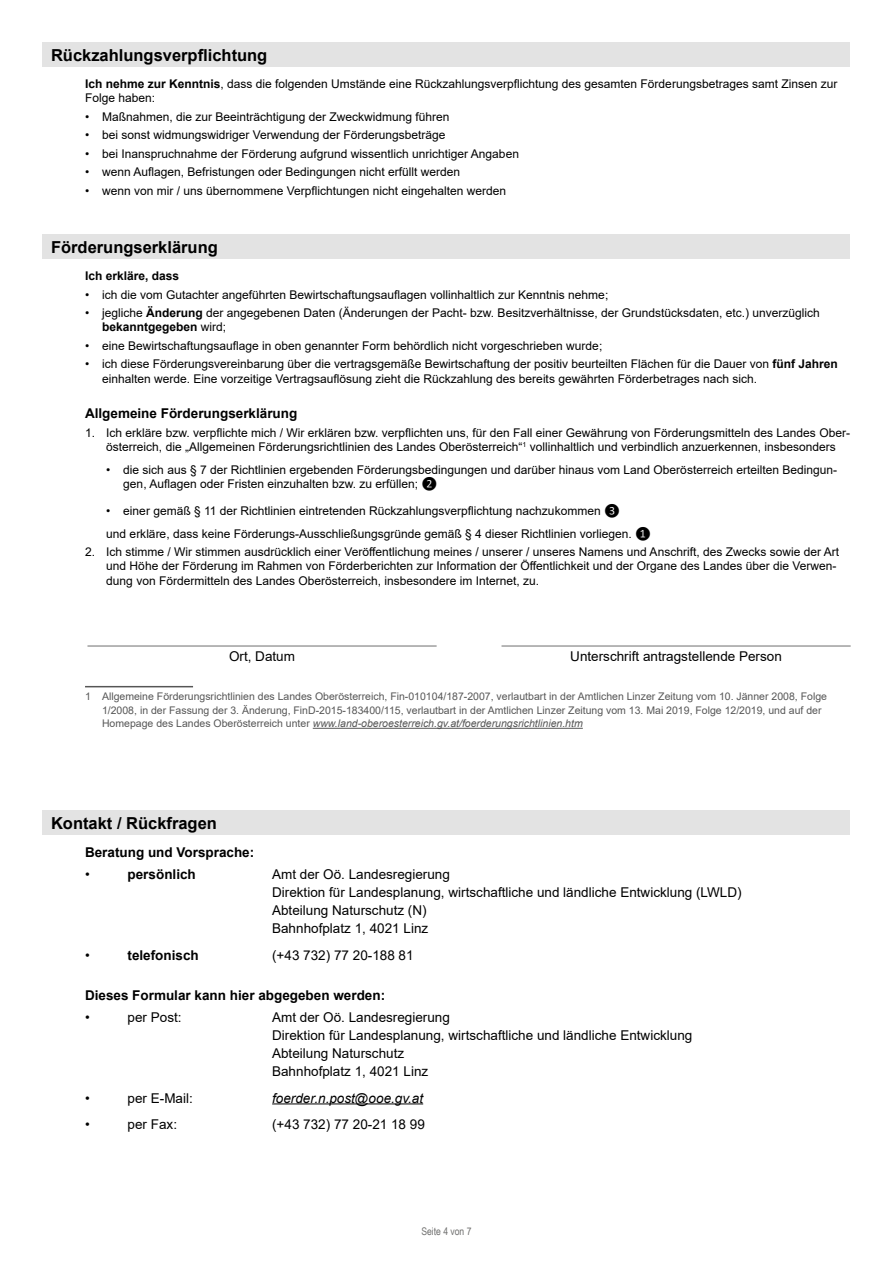
<style>
.page{position:relative;width:893px;height:1263px;background:#fff}
.page>*{position:absolute;margin:0;border:0;box-sizing:border-box;transform-origin:0 0}
.Formularabschnitt_H2{font:700 16.5px "Arial";color:#000}
.Formular_Abschluss_H2_Fördererklärung{font:700 16.5px "Arial";color:#000}
.Formularabschnitt_P_Datum_Unterschrift{font:13.5px/18px "Arial";color:#000}
.Formular_Abschluss_H3{font:700 13.5px "Arial";color:#000}
.t1{font:italic 13.5px "Arial";color:#000}
.Auszug_Förderrichtlinien_AUT_Aufzählung_{font:12px/14.2px "Arial";color:#000}
.Auszug_Förderrichtlinien_P_Fließtext_ohn{font:12px/14.2px "Arial";color:#000}
.Auszug_Förderrichtlinien_P_Fließtext_ohn-2{font:700 12px "Arial";color:#000}
.AUT_Fußnote{font:10.5px/13.5px "Arial";color:#565656}
.t2{font:10.5px "Arial Narrow";color:#6f6f6e}
.s1{font-weight:700}
.s2{font-family:"Calibri"}
.s3{font-style:italic}
</style>
<div class="page">
<div style="left:43px;top:43px;width:807px;height:24px;background:#e3e3e3"></div>
<div style="left:43px;top:235px;width:807px;height:24px;background:#e3e3e3"></div>
<hr style="left:85px;top:686px;width:108px;height:1px;background:#565656">
<hr style="left:313px;top:728px;width:270px;height:1px;background:#565656">
<div style="left:43px;top:811px;width:807px;height:24px;background:#e3e3e3"></div>
<hr style="left:272px;top:1103px;width:151px;height:1px;background:#000">
<hr style="left:87px;top:646px;width:350px;height:1px;background:#6f6f6e">
<hr style="left:501px;top:646px;width:350px;height:1px;background:#6f6f6e">
<h2 class="Formularabschnitt_H2" style="left:51px;top:43px;width:218px">Rückzahlungsverpflichtung</h2>
<p class="Auszug_Förderrichtlinien_P_Fließtext_ohn" style="left:85px;top:77px;width:754px"><span class="s1">Ich nehme zur Kenntnis</span>, dass die folgenden Umstände eine Rückzahlungsverpflichtung des gesamten Förderungsbetrages samt Zinsen zur<br>Folge haben:</p>
<p class="Auszug_Förderrichtlinien_AUT_Aufzählung_" style="left:85px;top:109px;width:366px">• Maßnahmen, die zur Beeinträchtigung der Zweckwidmung führen</p>
<p class="Auszug_Förderrichtlinien_AUT_Aufzählung_" style="left:85px;top:128px;width:362px">• bei sonst widmungswidriger Verwendung der Förderungsbeträge</p>
<p class="Auszug_Förderrichtlinien_AUT_Aufzählung_" style="left:85px;top:146px;width:435px">• bei Inanspruchnahme der Förderung aufgrund wissentlich unrichtiger Angaben</p>
<p class="Auszug_Förderrichtlinien_AUT_Aufzählung_" style="left:85px;top:165px;width:377px">• wenn Auflagen, Befristungen oder Bedingungen nicht erfüllt werden</p>
<p class="Auszug_Förderrichtlinien_AUT_Aufzählung_" style="left:85px;top:183px;width:423px">• wenn von mir / uns übernommene Verpflichtungen nicht eingehalten werden</p>
<h2 class="Formular_Abschluss_H2_Fördererklärung" style="left:51px;top:235px;width:168px">Förderungserklärung</h2>
<p class="Auszug_Förderrichtlinien_P_Fließtext_ohn-2" style="left:85px;top:267px;width:96px">Ich erkläre, dass</p>
<p class="Auszug_Förderrichtlinien_AUT_Aufzählung_" style="left:85px;top:287px;width:525px">• ich die vom Gutachter angeführten Bewirtschaftungsauflagen vollinhaltlich zur Kenntnis nehme;</p>
<p class="Auszug_Förderrichtlinien_AUT_Aufzählung_" style="left:102px;top:306px;width:719px;text-indent:-17px">• jegliche <span class="s1">Änderung</span> der angegebenen Daten (Änderungen der Pacht- bzw. Besitzverhältnisse, der Grundstücksdaten, etc.) unverzüglich <span class="s1">bekanntgegeben</span> wird;</p>
<p class="Auszug_Förderrichtlinien_AUT_Aufzählung_" style="left:85px;top:338px;width:519px">• eine Bewirtschaftungsauflage in oben genannter Form behördlich nicht vorgeschrieben wurde;</p>
<p class="Auszug_Förderrichtlinien_AUT_Aufzählung_" style="left:102px;top:357px;width:737px;text-indent:-17px">• ich diese Förderungsvereinbarung über die vertragsgemäße Bewirtschaftung der positiv beurteilten Flächen für die Dauer von <span class="s1">fünf Jahren </span>einhalten werde. Eine vorzeitige Vertragsauflösung zieht die Rückzahlung des bereits gewährten Förderbetrages nach sich.</p>
<h3 class="Formular_Abschluss_H3" style="left:85px;top:404px;width:214px">Allgemeine Förderungserklärung</h3>
<p class="Auszug_Förderrichtlinien_AUT_Aufzählung_" style="left:85px;top:425px;width:766px;text-align:center">1. Ich erkläre bzw. verpflichte mich / Wir erklären bzw. verpflichten uns, für den Fall einer Gewährung von Förderungsmitteln des Landes Ober&shy;österreich, die „Allgemeinen Förderungsrichtlinien des Landes Oberösterreich“<sup>1</sup> vollinhaltlich und verbindlich anzuerkennen, insbesonders</p>
<p class="Auszug_Förderrichtlinien_AUT_Aufzählung_" style="left:123px;top:462px;width:715px;text-indent:-17px">• die sich aus § 7 der Richtlinien ergebenden Förderungsbedingungen und darüber hinaus vom Land Oberösterreich erteilten Bedingun&shy;gen, Auflagen oder Fristen einzuhalten bzw. zu erfüllen; <span class="s2">❷</span></p>
<p class="Auszug_Förderrichtlinien_AUT_Aufzählung_" style="left:106px;top:503px;width:515px">• einer gemäß § 11 der Richtlinien eintretenden Rückzahlungsverpflichtung nachzukommen <span class="s2">❸</span></p>
<p class="Auszug_Förderrichtlinien_AUT_Aufzählung_" style="left:106px;top:526px;width:546px">und erkläre, dass keine Förderungs-Ausschließungsgründe gemäß § 4 dieser Richtlinien vorliegen. <span class="s2">❶</span></p>
<p class="Auszug_Förderrichtlinien_AUT_Aufzählung_" style="left:106px;top:545px;width:734px;text-indent:-21px">2. Ich stimme / Wir stimmen ausdrücklich einer Veröffentlichung meines / unserer / unseres Namens und Anschrift, des Zwecks sowie der Art und Höhe der Förderung im Rahmen von Förderberichten zur Information der Öffentlichkeit und der Organe des Landes über die Verwen&shy;dung von Fördermitteln des Landes Oberösterreich, insbesondere im Internet, zu.</p>
<p class="Formularabschnitt_P_Datum_Unterschrift" style="left:229px;top:647px;width:68px">Ort, Datum</p>
<p class="Formularabschnitt_P_Datum_Unterschrift" style="left:570px;top:647px;width:213px">Unterschrift antragstellende Person</p>
<p class="AUT_Fußnote" style="left:102px;top:690px;width:726px;text-indent:-17px">1 Allgemeine Förderungsrichtlinien des Landes Oberösterreich, Fin-010104/187-2007, verlautbart in der Amtlichen Linzer Zeitung vom 10. Jänner 2008, Folge<br>1/2008, in der Fassung der 3. Änderung, FinD-2015-183400/115, verlautbart in der Amtlichen Linzer Zeitung vom 13. Mai 2019, Folge 12/2019, und auf der<br>Homepage des Landes Oberösterreich unter <span class="s3">www.land-oberoesterreich.gv.at/foerderungsrichtlinien.htm</span></p>
<h2 class="Formularabschnitt_H2" style="left:51px;top:811px;width:167px">Kontakt / Rückfragen</h2>
<h3 class="Formular_Abschluss_H3" style="left:85px;top:843px;width:171px">Beratung und Vorsprache:</h3>
<p class="Formularabschnitt_P_Datum_Unterschrift" style="left:85px;top:866px;width:6px">•</p>
<p class="Formular_Abschluss_H3" style="left:128px;top:865px;width:70px">persönlich</p>
<p class="Formularabschnitt_P_Datum_Unterschrift" style="left:272px;top:866px;width:471px">Amt der Oö. Landesregierung<br>Direktion für Landesplanung, wirtschaftliche und ländliche Entwicklung (LWLD)<br>Abteilung Naturschutz (N)<br>Bahnhofplatz 1, 4021 Linz</p>
<p class="Formularabschnitt_P_Datum_Unterschrift" style="left:85px;top:946px;width:6px">•</p>
<p class="Formular_Abschluss_H3" style="left:128px;top:946px;width:73px">telefonisch</p>
<p class="Formularabschnitt_P_Datum_Unterschrift" style="left:272px;top:946px;width:143px">(+43 732) 77 20-188 81</p>
<h3 class="Formular_Abschluss_H3" style="left:85px;top:985px;width:302px">Dieses Formular kann hier abgegeben werden:</h3>
<p class="Formularabschnitt_P_Datum_Unterschrift" style="left:85px;top:1008px;width:6px">•</p>
<p class="Formularabschnitt_P_Datum_Unterschrift" style="left:128px;top:1008px;width:56px">per Post:</p>
<p class="Formularabschnitt_P_Datum_Unterschrift" style="left:272px;top:1008px;width:422px">Amt der Oö. Landesregierung<br>Direktion für Landesplanung, wirtschaftliche und ländliche Entwicklung Abteilung Naturschutz<br>Bahnhofplatz 1, 4021 Linz</p>
<p class="Formularabschnitt_P_Datum_Unterschrift" style="left:85px;top:1089px;width:6px">•</p>
<p class="Formularabschnitt_P_Datum_Unterschrift" style="left:128px;top:1089px;width:67px">per E-Mail:</p>
<p class="t1" style="left:272px;top:1089px;width:153px">foerder.n.post@ooe.gv.at</p>
<p class="Formularabschnitt_P_Datum_Unterschrift" style="left:85px;top:1115px;width:6px">•</p>
<p class="Formularabschnitt_P_Datum_Unterschrift" style="left:128px;top:1115px;width:51px">per Fax:</p>
<p class="Formularabschnitt_P_Datum_Unterschrift" style="left:272px;top:1115px;width:154px">(+43 732) 77 20-21 18 99</p>
<p class="t2" style="left:421px;top:1223px;width:52px">Seite 4 von 7</p>
</div>
